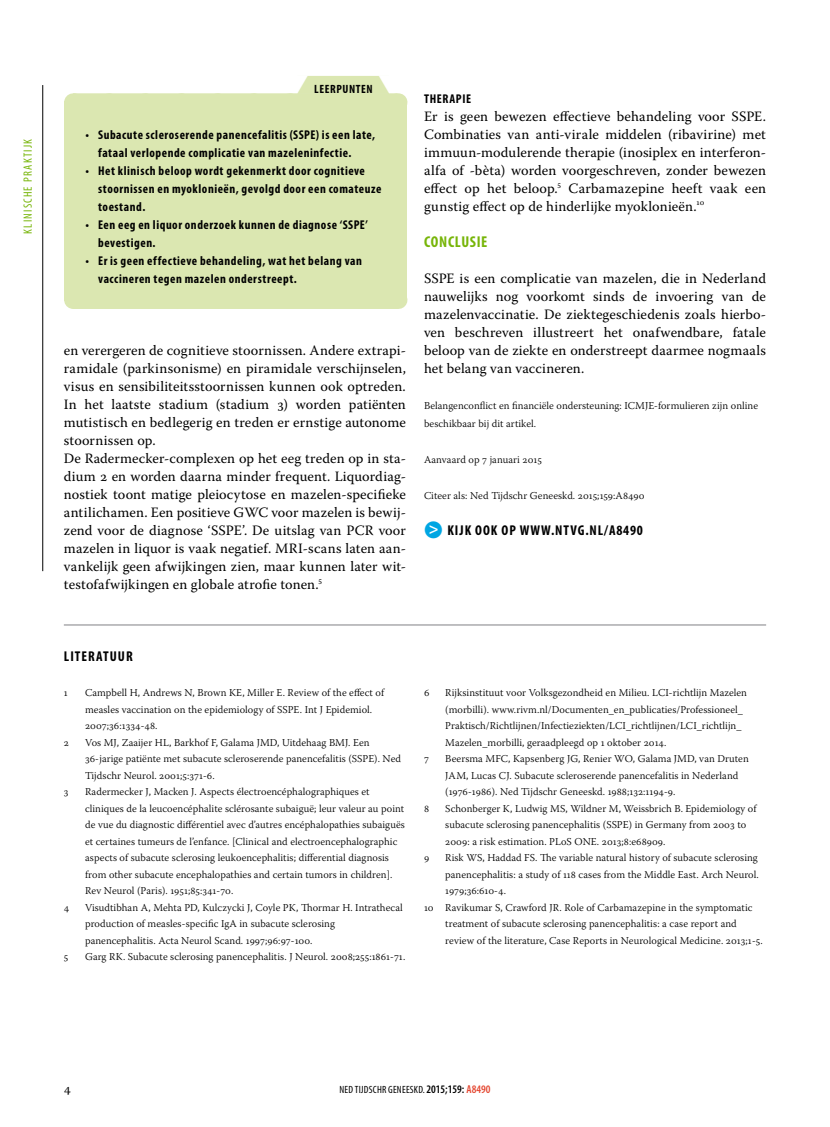
<style>
.page{position:relative;width:830px;height:1127px;background:#fff}
.page>*{position:absolute;margin:0;border:0;box-sizing:border-box;transform-origin:0 0}
.t1{font:700 condensed 15.75px "Myriad Pro";letter-spacing:.04em;color:#77b509}
.t2{font:14.25px/18px "Warnock Pro";letter-spacing:.01em;color:#000;text-align:justify}
.t3{font:700 condensed 14.25px "Myriad Pro";letter-spacing:.07em;color:#000}
.t4{font:13.5px "Warnock Pro";color:#000}
.t5{font:700 condensed 12.75px/18px "Myriad Pro";letter-spacing:.045em;color:#000}
.t6{font:condensed 12px "Myriad Pro";letter-spacing:.1em;color:#77b509}
.t7{font:700 condensed 12px "Myriad Pro";letter-spacing:.05em;color:#000}
.t8{font:300 10.5px/16.5px "Warnock Pro";letter-spacing:.005em;color:#000}
.t9{font:condensed 10.5px "Myriad Pro";letter-spacing:.02em;color:#000}
.s1{color:#fff}
.s2{color:#00a6e3}
.s3{font-size:16.5px;color:#fff}
.s4{font-weight:600;font-size:11.55px}
.s5{font-weight:600;font-size:11.55px;color:#e44731}
</style>
<div class="page">
<hr style="left:42px;top:85px;width:1px;height:486px;background:#000">
<div style="left:64px;top:102px;width:342px;height:199px;background:#dbe7b1"></div>
<div style="left:297px;top:76px;width:92px;height:18px;background:#dbe7b1"></div>
<div style="left:73px;top:93px;width:324px;height:18px;background:#dbe7b1"></div>
<svg style="left:111px;top:93px;width:187px;height:1px"></svg>
<div style="left:73px;top:291px;width:324px;height:18px;background:#dbe7b1"></div>
<hr style="left:64px;top:625px;width:701px;height:1px;background:#808184">
<p class="t6" style="left:21px;top:234px;width:96px;rotate:-90deg">KLINISCHE PRAKTIJK</p>
<p class="t7" style="left:286px;top:83px;width:116px"><span class="s1">▼</span> Leerpunten <span class="s1">▼</span></p>
<p class="t5" style="left:98px;top:126px;width:278px;text-indent:-13px">• Subacute scleroserende panencefalitis (SSPE) is een late, fataal verlopende complicatie van mazeleninfectie.</p>
<p class="t5" style="left:98px;top:162px;width:285px;text-indent:-13px">• Het klinisch beloop wordt gekenmerkt door cognitieve stoornissen en myoklonieën, gevolgd door een comateuze toestand.</p>
<p class="t5" style="left:98px;top:216px;width:271px;text-indent:-13px">• Een eeg en liquor onderzoek kunnen de diagnose ‘SSPE’ bevestigen.</p>
<p class="t5" style="left:98px;top:252px;width:265px;text-indent:-13px">• Er is geen effectieve behandeling, wat het belang van vaccineren tegen mazelen onderstreept.</p>
<p class="t2" style="left:64px;top:341px;width:343px;text-align:left">en verergeren de cognitieve stoornissen. Andere extrapi&shy;ramidale (parkinsonisme) en piramidale verschijnselen, visus en sensibiliteitsstoornissen kunnen ook optreden.<br>In het laatste stadium (stadium 3) worden patiënten mutistisch en bedlegerig en treden er ernstige autonome stoornissen op.<br>De Radermecker-complexen op het eeg treden op in sta&shy;dium 2 en worden daarna minder frequent. Liquordiag&shy;nostiek toont matige pleiocytose en mazelen-specifieke antilichamen. Een positieve GWC voor mazelen is bewij&shy;zend voor de diagnose ‘SSPE’. De uitslag van PCR voor mazelen in liquor is vaak negatief. MRI-scans laten aan&shy;vankelijk geen afwijkingen zien, maar kunnen later wit&shy;testofafwijkingen en globale atrofie tonen.<sup>5</sup></p>
<p class="t5" style="left:424px;top:90px;width:48px">Therapie</p>
<p class="t2" style="left:424px;top:107px;width:343px">Er is geen bewezen effectieve behandeling voor SSPE.<br>Combinaties van anti-virale middelen (ribavirine) met immuun-modulerende therapie (inosiplex en interferon&shy;alfa of -bèta) worden voorgeschreven, zonder bewezen effect op het beloop.<sup>5</sup> Carbamazepine heeft vaak een gunstig effect op de hinderlijke myoklonieën.<sup>10</sup></p>
<h1 class="t1" style="left:424px;top:233px;width:65px">Conclusie</h1>
<p class="t2" style="left:424px;top:269px;width:343px">SSPE is een complicatie van mazelen, die in Nederland nauwelijks nog voorkomt sinds de invoering van de mazelenvaccinatie. De ziektegeschiedenis zoals hierbo&shy;ven beschreven illustreert het onafwendbare, fatale beloop van de ziekte en onderstreept daarmee nogmaals het belang van vaccineren.</p>
<p class="t8" style="left:424px;top:396px;width:335px;line-height:18px">Belangenconflict en financiële ondersteuning: ICMJE-formulieren zijn online beschikbaar bij dit artikel.</p>
<p class="t8" style="left:424px;top:451px;width:119px">Aanvaard op 7 januari 2015</p>
<p class="t8" style="left:424px;top:487px;width:222px">Citeer als: Ned Tijdschr Geneeskd. 2015;159:A8490</p>
<h2 class="t3" style="left:424px;top:522px;width:220px"><span class="s2">●</span><span class="s3">&gt;</span> Kijk ook op www.ntvg.nl/A8490</h2>
<h2 class="t3" style="left:64px;top:648px;width:70px">Literatuur</h2>
<p class="t8" style="left:64px;top:684px;width:5px">1</p>
<p class="t8" style="left:85px;top:684px;width:300px">Campbell H, Andrews N, Brown KE, Miller E. Review of the effect of measles vaccination on the epidemiology of SSPE. Int J Epidemiol.<br>2007;36:1334-48.</p>
<p class="t8" style="left:64px;top:734px;width:7px">2</p>
<p class="t8" style="left:85px;top:734px;width:317px">Vos MJ, Zaaijer HL, Barkhof F, Galama JMD, Uitdehaag BMJ. Een<br>36-jarige patiënte met subacute scleroserende panencefalitis (SSPE). Ned<br>Tijdschr Neurol. 2001;5:371-6.</p>
<p class="t8" style="left:64px;top:783px;width:6px">3</p>
<p class="t8" style="left:85px;top:783px;width:321px">Radermecker J, Macken J. Aspects électroencéphalographiques et cliniques de la leucoencéphalite sclérosante subaiguë; leur valeur au point de vue du diagnostic différentiel avec d’autres encéphalopathies subaiguës et certaines tumeurs de l’enfance. [Clinical and electroencephalographic aspects of subacute sclerosing leukoencephalitis; differential diagnosis from other subacute encephalopathies and certain tumors in children].<br>Rev Neurol (Paris). 1951;85:341-70.</p>
<p class="t8" style="left:64px;top:899px;width:7px">4</p>
<p class="t8" style="left:85px;top:899px;width:319px">Visudtibhan A, Mehta PD, Kulczycki J, Coyle PK, Thormar H. Intrathecal production of measles-specific IgA in subacute sclerosing panencephalitis. Acta Neurol Scand. 1997;96:97-100.</p>
<p class="t8" style="left:64px;top:948px;width:6px">5</p>
<p class="t8" style="left:85px;top:948px;width:321px">Garg RK. Subacute sclerosing panencephalitis. J Neurol. 2008;255:1861-71.</p>
<p class="t8" style="left:424px;top:684px;width:7px">6</p>
<p class="t8" style="left:445px;top:684px;width:303px">Rijksinstituut voor Volksgezondheid en Milieu. LCI-richtlijn Mazelen (morbilli). www.rivm.nl/Documenten_en_publicaties/Professioneel_ Praktisch/Richtlijnen/Infectieziekten/LCI_richtlijnen/LCI_richtlijn_ Mazelen_morbilli, geraadpleegd op 1 oktober 2014.</p>
<p class="t8" style="left:424px;top:750px;width:6px">7</p>
<p class="t8" style="left:445px;top:750px;width:305px">Beersma MFC, Kapsenberg JG, Renier WO, Galama JMD, van Druten<br>JAM, Lucas CJ. Subacute scleroserende panencefalitis in Nederland (1976-1986). Ned Tijdschr Geneeskd. 1988;132:1194-9.</p>
<p class="t8" style="left:424px;top:800px;width:7px">8</p>
<p class="t8" style="left:445px;top:800px;width:312px">Schonberger K, Ludwig MS, Wildner M, Weissbrich B. Epidemiology of subacute sclerosing panencephalitis (SSPE) in Germany from 2003 to<br>2009: a risk estimation. PLoS ONE. 2013;8:e68909.</p>
<p class="t8" style="left:424px;top:849px;width:7px">9</p>
<p class="t8" style="left:445px;top:849px;width:314px">Risk WS, Haddad FS. The variable natural history of subacute sclerosing</p>
<p class="t8" style="left:445px;top:866px;width:315px">panencephalitis: a study of 118 cases from the Middle East. Arch Neurol.</p>
<p class="t8" style="left:445px;top:882px;width:62px">1979;36:610-4.</p>
<p class="t8" style="left:424px;top:899px;width:330px">10 Ravikumar S, Crawford JR. Role of Carbamazepine in the symptomatic</p>
<p class="t8" style="left:445px;top:915px;width:293px">treatment of subacute sclerosing panencephalitis: a case report and</p>
<p class="t8" style="left:445px;top:932px;width:319px">review of the literature, Case Reports in Neurological Medicine. 2013;1-5.</p>
<p class="t4" style="left:64px;top:1080px;width:9px">4</p>
<p class="t9" style="left:339px;top:1084px;width:152px">NED TIJDSCHR GENEESKD. <span class="s4">2015;159:</span> <span class="s5">A8490</span></p>
</div>
